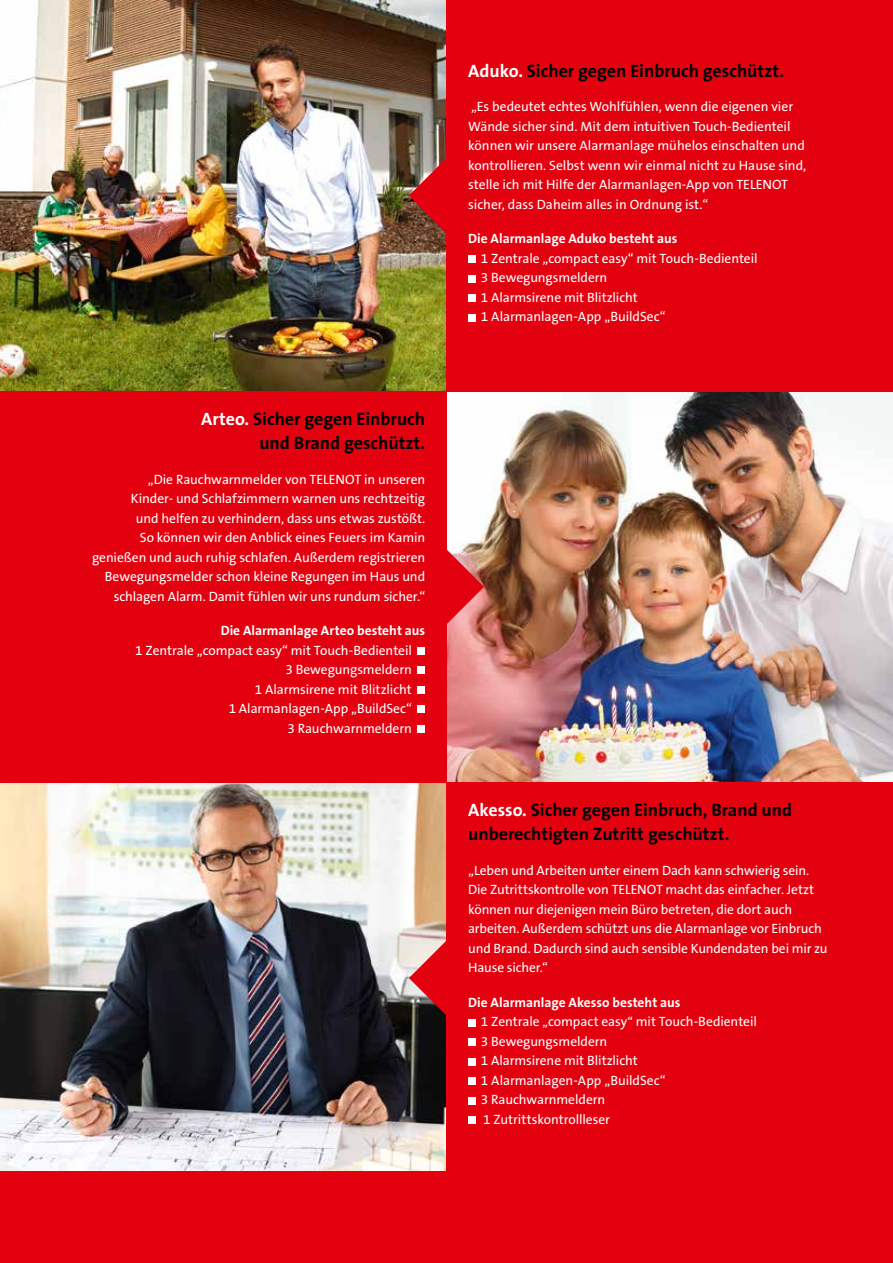
<style>
.page{position:relative;width:893px;height:1263px;background:#fff}
.page>*{position:absolute;margin:0;border:0;box-sizing:border-box;transform-origin:0 0}
.t1{font:700 18px/24px "The Sans B7";color:#000;text-align:right}
.t2{font:13.5px/19.5px "The Sans B5 Plain";letter-spacing:-.005em;color:#fff}
.t3{font:700 13.5px "The Sans B7";color:#fff}
.s1{color:#fff}
.s2{font-size:12.75px}
</style>
<div class="page">
<img style="left:0;top:0;width:446px;height:391px">
<img style="left:0;top:782px;width:446px;height:389px">
<img style="left:446px;top:391px;width:447px;height:391px">
<div style="left:446px;top:0;width:447px;height:391px;background:#e3000f"></div>
<svg style="left:409px;top:158px;width:37px;height:75px"></svg>
<div style="left:0;top:391px;width:446px;height:391px;background:#e3000f"></div>
<svg style="left:446px;top:549px;width:38px;height:75px"></svg>
<div style="left:446px;top:782px;width:447px;height:400px;background:#e3000f"></div>
<svg style="left:409px;top:940px;width:37px;height:76px"></svg>
<div style="left:468px;top:255px;width:8px;height:8px;background:#fff"></div>
<div style="left:468px;top:275px;width:8px;height:7px;background:#fff"></div>
<div style="left:468px;top:294px;width:8px;height:8px;background:#fff"></div>
<div style="left:468px;top:314px;width:8px;height:7px;background:#fff"></div>
<div style="left:418px;top:647px;width:7px;height:8px;background:#fff"></div>
<div style="left:418px;top:666px;width:7px;height:8px;background:#fff"></div>
<div style="left:418px;top:686px;width:7px;height:8px;background:#fff"></div>
<div style="left:418px;top:705px;width:7px;height:8px;background:#fff"></div>
<div style="left:418px;top:725px;width:7px;height:8px;background:#fff"></div>
<div style="left:468px;top:1019px;width:8px;height:7px;background:#fff"></div>
<div style="left:468px;top:1038px;width:8px;height:8px;background:#fff"></div>
<div style="left:468px;top:1058px;width:8px;height:7px;background:#fff"></div>
<div style="left:468px;top:1077px;width:8px;height:8px;background:#fff"></div>
<div style="left:468px;top:1097px;width:8px;height:7px;background:#fff"></div>
<div style="left:468px;top:1116px;width:8px;height:8px;background:#fff"></div>
<div style="left:0;top:1171px;width:893px;height:92px;background:#e3000f"></div>
<h1 class="t1" style="left:201px;top:408px;width:226px"><span class="s1">Arteo.</span> Sicher gegen Einbruch und Brand geschützt.</h1>
<p class="t2" style="left:92px;top:470px;width:335px;text-align:right">„Die Rauchwarnmelder von TELENOT in unseren<br>Kinder- und Schlafzimmern warnen uns rechtzeitig<br>und helfen zu verhindern, dass uns etwas zustößt.<br>So können wir den Anblick eines Feuers im Kamin genießen und auch ruhig schlafen. Außerdem registrieren Bewegungsmelder schon kleine Regungen im Haus und schlagen Alarm. Damit fühlen wir uns rundum sicher.“</p>
<p class="t3" style="left:221px;top:623px;width:206px">Die Alarmanlage Arteo besteht aus</p>
<p class="t2" style="left:135px;top:641px;width:278px;text-align:right">1 Zentrale „compact easy“ mit Touch-Bedienteil<br>3 Bewegungsmeldern<br>1 Alarmsirene mit Blitzlicht<br>1 Alarmanlagen-App „BuildSec“<br>3 Rauchwarnmeldern</p>
<h1 class="t1" style="left:468px;top:60px;width:317px"><span class="s1">Aduko.</span> Sicher gegen Einbruch geschützt.</h1>
<p class="t2" style="left:468px;top:98px;width:340px">„Es bedeutet echtes Wohlfühlen, wenn die eigenen vier Wände sicher sind. Mit dem intuitiven Touch-Bedienteil können wir unsere Alarmanlage mühelos einschalten und kontrollieren. Selbst wenn wir einmal nicht zu Hause sind, stelle ich mit Hilfe der Alarmanlagen-App von TELENOT sicher, dass Daheim alles in Ordnung ist.“</p>
<p class="t3" style="left:468px;top:232px;width:211px">Die Alarmanlage Aduko besteht aus</p>
<p class="t2" style="left:481px;top:249px;width:278px">1 Zentrale „compact easy“ mit Touch-Bedienteil<br>3 Bewegungsmeldern<br>1 Alarmsirene mit Blitzlicht<br>1 Alarmanlagen-App „BuildSec“</p>
<h1 class="t1" style="left:468px;top:799px;width:326px;text-align:left"><span class="s1">Akesso.</span> Sicher gegen Einbruch, Brand und unberechtigten Zutritt geschützt.</h1>
<p class="t2" style="left:468px;top:861px;width:361px">„Leben und Arbeiten unter einem Dach kann schwierig sein.<br>Die Zutrittskontrolle von TELENOT macht das einfacher. Jetzt können nur diejenigen mein Büro betreten, die dort auch arbeiten. Außerdem schützt uns die Alarmanlage vor Einbruch und Brand. Dadurch sind auch sensible Kundendaten bei mir zu Hause sicher.“</p>
<p class="t3" style="left:468px;top:995px;width:214px">Die Alarmanlage Akesso besteht aus</p>
<p class="t2" style="left:481px;top:1013px;width:277px">1 Zentrale <span class="s2">„</span>compact easy<span class="s2">“</span> mit Touch-Bedienteil<br>3 Bewegungsmeldern<br>1 Alarmsirene mit Blitzlicht<br>1 Alarmanlagen-App „BuildSec“<br>3 Rauchwarnmeldern<br>1 Zutrittskontrollleser</p>
</div>
